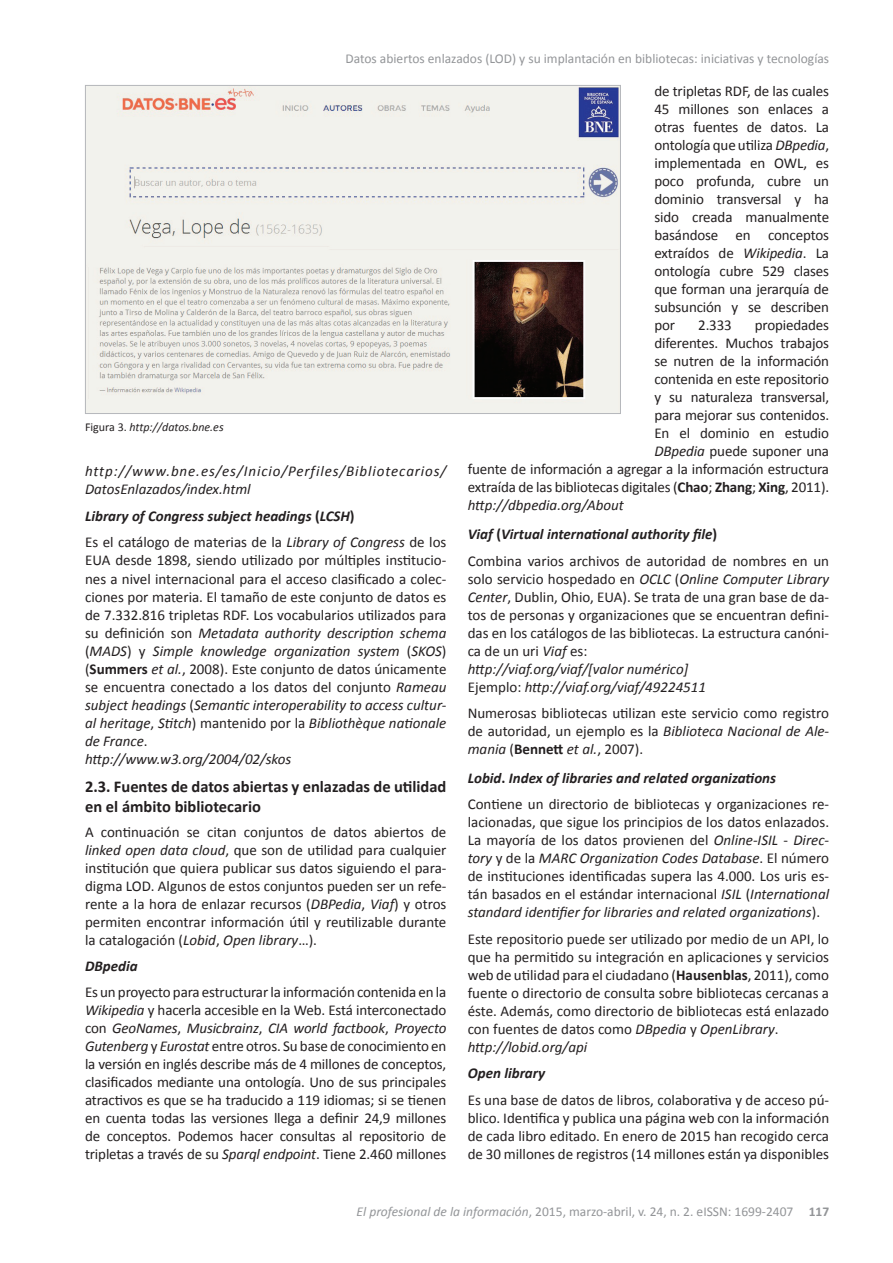
<style>
.page{position:relative;width:893px;height:1263px;background:#fff}
.page>*{position:absolute;margin:0;border:0;box-sizing:border-box;transform-origin:0 0}
.t1{font:700 16.5px/19.8px "Calibri";color:#231f20}
.t2{font:15px/18px "Calibri";color:#231f20;text-align:justify}
.t3{font:italic 700 15px/26.5px "Calibri";color:#231f20}
.t4{font:italic 15px/18px "Calibri";letter-spacing:.06em;color:#231f20}
.t5{font:italic 15px "Calibri";color:#231f20}
.t6{font:13.5px "Calibri";color:#939598}
.t7{font:italic 12px "Calibri";color:#231f20}
.s1{font-style:normal}
.s2{font-weight:400;font-style:normal}
.s3{font-weight:400}
.s4{font-style:italic}
.s5{font-weight:700}
.s6{font-weight:700;font-style:italic}
</style>
<div class="page">
<img style="left:87px;top:87px;width:532px;height:325px">
<p class="t6" style="left:345px;top:50px;width:485px">Datos abiertos enlazados (LOD) y su implantación en bibliotecas: iniciativas y tecnologías</p>
<p class="t7" style="left:85px;top:418px;width:140px"><span class="s1">Figura 3.</span> http://datos.bne.es</p>
<p class="t4" style="left:85px;top:462px;width:363px">http://www.bne.es/es/Inicio/Perfiles/Bibliotecarios/<br>DatosEnlazados/index.html</p>
<p class="t3" style="left:85px;top:503px;width:363px">Library of Congress subject headings <span class="s1">(</span>LCSH<span class="s1">)<br></span><span class="s2">Es el catálogo de materias de la</span> <span class="s3">Library of Congress</span> <span class="s2">de los</span></p>
<p class="t2" style="left:85px;top:551px;width:363px;text-align:left">EUA desde 1898, siendo utilizado por múltiples institucio&shy;nes a nivel internacional para el acceso clasificado a colec&shy;ciones por materia. El tamaño de este conjunto de datos es de 7.332.816 tripletas RDF. Los vocabularios utilizados para su definición son <span class="s4">Metadata authority description schema </span>(<span class="s4">MADS</span>) y <span class="s4">Simple knowledge organization system</span> (<span class="s4">SKOS</span>) (<span class="s5">Summers</span> <span class="s4">et al.</span>, 2008). Este conjunto de datos únicamente se encuentra conectado a los datos del conjunto <span class="s4">Rameau subject headings</span> (<span class="s4">Semantic interoperability to access cultur&shy;al heritage</span>, <span class="s4">Stitch</span>) mantenido por la <span class="s4">Bibliothèque nationale de France</span>.<br><span class="s4">http://www.w3.org/2004/02/skos</span></p>
<p class="t1" style="left:85px;top:776px;width:363px">2.3. Fuentes de datos abiertas y enlazadas de utilidad en el ámbito bibliotecario</p>
<p class="t2" style="left:85px;top:823px;width:363px">A continuación se citan conjuntos de datos abiertos de <span class="s4">linked open data cloud</span>, que son de utilidad para cualquier institución que quiera publicar sus datos siguiendo el para&shy;digma LOD. Algunos de estos conjuntos pueden ser un refe&shy;rente a la hora de enlazar recursos (<span class="s4">DBPedia</span>, <span class="s4">Viaf</span>) y otros permiten encontrar información útil y reutilizable durante la catalogación (<span class="s4">Lobid</span>, <span class="s4">Open library</span>…).</p>
<p class="t3" style="left:85px;top:953px;width:54px">DBpedia</p>
<p class="t2" style="left:85px;top:983px;width:363px">Es un proyecto para estructurar la información contenida en la <span class="s4">Wikipedia</span> y hacerla accesible en la Web. Está interconectado con <span class="s4">GeoNames</span>, <span class="s4">Musicbrainz</span>, <span class="s4">CIA world factbook</span>, <span class="s4">Proyecto Gutenberg</span> y <span class="s4">Eurostat</span> entre otros. Su base de conocimiento en la versión en inglés describe más de 4 millones de conceptos, clasificados mediante una ontología. Uno de sus principales atractivos es que se ha traducido a 119 idiomas; si se tienen en cuenta todas las versiones llega a definir 24,9 millones de conceptos. Podemos hacer consultas al repositorio de tripletas a través de su <span class="s4">Sparql endpoint</span>. Tiene 2.460 millones</p>
<p class="t2" style="left:654px;top:82px;width:176px">de tripletas RDF, de las cuales 45 millones son enlaces a otras fuentes de datos. La ontología que utiliza <span class="s4">DBpedia</span>, implementada en OWL, es poco profunda, cubre un dominio transversal y ha sido creada manualmente basándose en conceptos extraídos de <span class="s4">Wikipedia</span>. La ontología cubre 529 clases que forman una jerarquía de subsunción y se describen por</p>
<p class="t2" style="left:698px;top:316px;width:35px">2.333</p>
<p class="t2" style="left:755px;top:316px;width:76px">propiedades</p>
<p class="t2" style="left:654px;top:334px;width:176px">diferentes. Muchos trabajos</p>
<p class="t2" style="left:654px;top:352px;width:176px">se nutren de la información</p>
<p class="t2" style="left:654px;top:370px;width:176px">contenida en este repositorio</p>
<p class="t2" style="left:654px;top:388px;width:176px">y su naturaleza transversal,</p>
<p class="t2" style="left:654px;top:406px;width:176px">para mejorar sus contenidos.</p>
<p class="t2" style="left:654px;top:424px;width:176px">En el dominio en estudio</p>
<p class="t2" style="left:654px;top:442px;width:176px"><span class="s4">DBpedia</span> puede suponer una</p>
<p class="t2" style="left:468px;top:460px;width:363px">fuente de información a agregar a la información estructura</p>
<p class="t2" style="left:468px;top:478px;width:363px">extraída de las bibliotecas digitales (<span class="s5">Chao</span>; <span class="s5">Zhang</span>; <span class="s5">Xing</span>, 2011).</p>
<p class="t5" style="left:468px;top:495px;width:158px">http://dbpedia.org/About</p>
<p class="t2" style="left:468px;top:521px;width:363px;line-height:26.5px"><span class="s6">Viaf</span> <span class="s5">(</span><span class="s6">Virtual international authority file</span><span class="s5">)<br></span>Combina varios archivos de autoridad de nombres en un</p>
<p class="t2" style="left:468px;top:570px;width:363px;text-align:left">solo servicio hospedado en <span class="s4">OCLC</span> (<span class="s4">Online Computer Library Center</span>, Dublin, Ohio, EUA). Se trata de una gran base de da&shy;tos de personas y organizaciones que se encuentran defini&shy;das en los catálogos de las bibliotecas. La estructura canóni&shy;ca de un uri <span class="s4">Viaf</span> es:<br><span class="s4">http://viaf.org/viaf/[valor numérico]<br></span>Ejemplo: <span class="s4">http://viaf.org/viaf/49224511</span></p>
<p class="t2" style="left:468px;top:704px;width:363px">Numerosas bibliotecas utilizan este servicio como registro de autoridad, un ejemplo es la <span class="s4">Biblioteca Nacional de Ale&shy;mania</span> (<span class="s5">Bennett</span> <span class="s4">et al.</span>, 2007).</p>
<p class="t2" style="left:468px;top:764px;width:363px;line-height:26.5px"><span class="s6">Lobid</span><span class="s5">.</span> <span class="s6">Index of libraries and related organizations<br></span>Contiene un directorio de bibliotecas y organizaciones re-</p>
<p class="t2" style="left:468px;top:813px;width:363px">lacionadas, que sigue los principios de los datos enlazados.<br>La mayoría de los datos provienen del <span class="s4">Online-ISIL</span> - <span class="s4">Direc&shy;tory</span> y de la <span class="s4">MARC Organization Codes Database</span>. El número de instituciones identificadas supera las 4.000. Los uris es&shy;tán basados en el estándar internacional <span class="s4">ISIL</span> (<span class="s4">International standard identifier for libraries and related organizations</span>).</p>
<p class="t2" style="left:468px;top:930px;width:363px;text-align:left">Este repositorio puede ser utilizado por medio de un API, lo que ha permitido su integración en aplicaciones y servicios web de utilidad para el ciudadano (<span class="s5">Hausenblas</span>, 2011), como fuente o directorio de consulta sobre bibliotecas cercanas a éste. Además, como directorio de bibliotecas está enlazado con fuentes de datos como <span class="s4">DBpedia</span> y <span class="s4">OpenLibrary</span>. <span class="s4">http://lobid.org/api</span></p>
<p class="t3" style="left:468px;top:1060px;width:79px">Open library</p>
<p class="t2" style="left:468px;top:1091px;width:363px">Es una base de datos de libros, colaborativa y de acceso pú&shy;blico. Identifica y publica una página web con la información de cada libro editado. En enero de 2015 han recogido cerca de 30 millones de registros (14 millones están ya disponibles</p>
<p class="t6" style="left:357px;top:1203px;width:474px"><span class="s4">El profesional de la información</span>, 2015, marzo-abril, v. 24, n. 2. eISSN: 1699-2407 <span class="s5">117</span></p>
</div>
